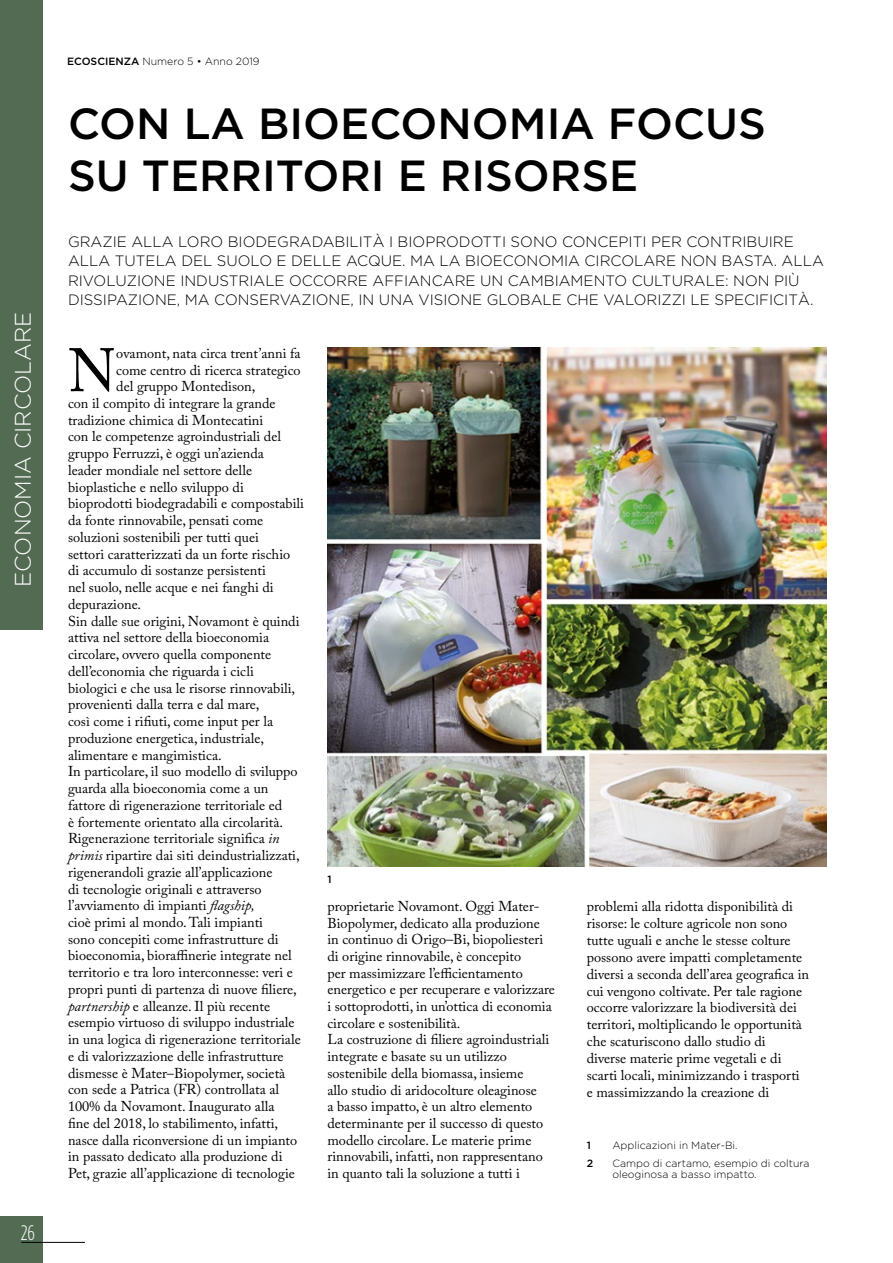
<style>
.page{position:relative;width:893px;height:1263px;background:#fff}
.page>*{position:absolute;margin:0;border:0;box-sizing:border-box;transform-origin:0 0}
.t1{font:60.6px "Adobe Caslon Pro";color:#000}
.t2{font:500 43.5px/52.5px "Gotham HTF";color:#000}
.t3{font:300 22.5px "Gotham HTF";color:#fff}
.t4{font:300 condensed 21px "Gotham HTF";color:#fff}
.t5{font:300 15px/19.5px "Gotham HTF";color:#000}
.t6{font:14.25px/16.6px "Adobe Caslon Pro";color:#000}
.t7{font:300 10.5px/11.2px "Gotham HTF";color:#000}
.t8{font:500 10.5px "Gotham HTF";color:#000}
.s1{font-weight:500}
.s2{font-style:italic}
</style>
<div class="page">
<div style="left:0;top:1216px;width:43px;height:47px;background:#536a53"></div>
<hr style="left:21px;top:1242px;width:64px;height:1px;background:#000">
<div style="left:0;top:0;width:43px;height:629px;background:#536a53"></div>
<img style="left:327px;top:348px;width:500px;height:518px">
<h3 class="t3" style="left:11px;top:587px;width:276px;rotate:-90deg">ECONOMIA CIRCOLARE</h3>
<h3 class="t4" style="left:21px;top:1221px;width:16px">26</h3>
<p class="t7" style="left:67px;top:55px;width:194px"><span class="s1">ECOSCIENZA</span> Numero 5 • Anno 2019</p>
<h2 class="t2" style="left:68px;top:96px;width:699px">CON LA BIOECONOMIA FOCUS<br>SU TERRITORI E RISORSE</h2>
<p class="t5" style="left:68px;top:231px;width:757px">GRAZIE ALLA LORO BIODEGRADABILITÀ I BIOPRODOTTI SONO CONCEPITI PER CONTRIBUIRE ALLA TUTELA DEL SUOLO E DELLE ACQUE. MA LA BIOECONOMIA CIRCOLARE NON BASTA. ALLA RIVOLUZIONE INDUSTRIALE OCCORRE AFFIANCARE UN CAMBIAMENTO CULTURALE: NON PIÙ DISSIPAZIONE, MA CONSERVAZIONE, IN UNA VISIONE GLOBALE CHE VALORIZZI LE SPECIFICITÀ.</p>
<h1 class="t1" style="left:68px;top:335px;width:50px">N</h1>
<p class="t6" style="left:116px;top:345px;width:186px">ovamont, nata circa trent’anni fa</p>
<p class="t6" style="left:116px;top:361px;width:186px">come centro di ricerca strategico</p>
<p class="t6" style="left:116px;top:378px;width:141px">del gruppo Montedison,</p>
<p class="t6" style="left:68px;top:395px;width:209px">con il compito di integrare la grande</p>
<p class="t6" style="left:68px;top:411px;width:197px">tradizione chimica di Montecatini</p>
<p class="t6" style="left:68px;top:428px;width:215px">con le competenze agroindustriali del</p>
<p class="t6" style="left:68px;top:445px;width:197px">gruppo Ferruzzi, è oggi un’azienda</p>
<p class="t6" style="left:68px;top:462px;width:186px">leader mondiale nel settore delle</p>
<p class="t6" style="left:68px;top:478px;width:177px">bioplastiche e nello sviluppo di</p>
<p class="t6" style="left:68px;top:495px;width:237px">bioprodotti biodegradabili e compostabili</p>
<p class="t6" style="left:68px;top:512px;width:197px">da fonte rinnovabile, pensati come</p>
<p class="t6" style="left:68px;top:529px;width:192px">soluzioni sostenibili per tutti quei</p>
<p class="t6" style="left:68px;top:545px;width:224px">settori caratterizzati da un forte rischio</p>
<p class="t6" style="left:68px;top:562px;width:199px">di accumulo di sostanze persistenti</p>
<p class="t6" style="left:68px;top:579px;width:207px">nel suolo, nelle acque e nei fanghi di</p>
<p class="t6" style="left:68px;top:596px;width:75px">depurazione.</p>
<p class="t6" style="left:68px;top:612px;width:233px">Sin dalle sue origini, Novamont è quindi</p>
<p class="t6" style="left:68px;top:629px;width:203px">attiva nel settore della bioeconomia</p>
<p class="t6" style="left:68px;top:646px;width:205px">circolare, ovvero quella componente</p>
<p class="t6" style="left:68px;top:662px;width:187px">dell’economia che riguarda i cicli</p>
<p class="t6" style="left:68px;top:679px;width:229px">biologici e che usa le risorse rinnovabili,</p>
<p class="t6" style="left:68px;top:696px;width:193px">provenienti dalla terra e dal mare,</p>
<p class="t6" style="left:68px;top:713px;width:207px">così come i rifiuti, come input per la</p>
<p class="t6" style="left:68px;top:729px;width:197px">produzione energetica, industriale,</p>
<p class="t6" style="left:68px;top:746px;width:155px">alimentare e mangimistica.</p>
<p class="t6" style="left:68px;top:763px;width:231px">In particolare, il suo modello di sviluppo</p>
<p class="t6" style="left:68px;top:780px;width:202px">guarda alla bioeconomia come a un</p>
<p class="t6" style="left:68px;top:796px;width:216px">fattore di rigenerazione territoriale ed</p>
<p class="t6" style="left:68px;top:813px;width:217px">è fortemente orientato alla circolarità.</p>
<p class="t6" style="left:68px;top:830px;width:213px">Rigenerazione territoriale significa <span class="s2">in</span></p>
<p class="t6" style="left:68px;top:847px;width:233px"><span class="s2">primis</span> ripartire dai siti deindustrializzati,</p>
<p class="t6" style="left:68px;top:863px;width:206px">rigenerandoli grazie all’applicazione</p>
<p class="t6" style="left:68px;top:880px;width:195px">di tecnologie originali e attraverso</p>
<p class="t6" style="left:68px;top:897px;width:188px">l’avviamento di impianti <span class="s2">flagship,</span></p>
<p class="t6" style="left:68px;top:914px;width:197px">cioè primi al mondo. Tali impianti</p>
<p class="t6" style="left:68px;top:930px;width:212px">sono concepiti come infrastrutture di</p>
<p class="t6" style="left:68px;top:947px;width:225px">bioeconomia, bioraffinerie integrate nel</p>
<p class="t6" style="left:68px;top:964px;width:227px">territorio e tra loro interconnesse: veri e</p>
<p class="t6" style="left:68px;top:981px;width:230px">propri punti di partenza di nuove filiere,</p>
<p class="t6" style="left:68px;top:997px;width:204px"><span class="s2">partnership</span> e alleanze. Il più recente</p>
<p class="t6" style="left:68px;top:1014px;width:228px">esempio virtuoso di sviluppo industriale</p>
<p class="t6" style="left:68px;top:1031px;width:234px">in una logica di rigenerazione territoriale</p>
<p class="t6" style="left:68px;top:1048px;width:217px">e di valorizzazione delle infrastrutture</p>
<p class="t6" style="left:68px;top:1064px;width:219px">dismesse è Mater–Biopolymer, società</p>
<p class="t6" style="left:68px;top:1081px;width:213px">con sede a Patrica (FR) controllata al</p>
<p class="t6" style="left:68px;top:1098px;width:208px">100% da Novamont. Inaugurato alla</p>
<p class="t6" style="left:68px;top:1115px;width:212px">fine del 2018, lo stabilimento, infatti,</p>
<p class="t6" style="left:68px;top:1131px;width:231px">nasce dalla riconversione di un impianto</p>
<p class="t6" style="left:68px;top:1148px;width:216px">in passato dedicato alla produzione di</p>
<p class="t6" style="left:68px;top:1165px;width:228px">Pet, grazie all’applicazione di tecnologie</p>
<p class="t8" style="left:327px;top:874px;width:6px">1</p>
<p class="t6" style="left:327px;top:898px;width:229px">proprietarie Novamont. Oggi Mater-Biopolymer, dedicato alla produzione<br>in continuo di Origo–Bi, biopoliesteri di origine rinnovabile, è concepito<br>per massimizzare l’efficientamento energetico e per recuperare e valorizzare i sottoprodotti, in un’ottica di economia circolare e sostenibilità.<br>La costruzione di filiere agroindustriali integrate e basate su un utilizzo sostenibile della biomassa, insieme<br>allo studio di aridocolture oleaginose<br>a basso impatto, è un altro elemento determinante per il successo di questo modello circolare. Le materie prime rinnovabili, infatti, non rappresentano in quanto tali la soluzione a tutti i</p>
<p class="t6" style="left:587px;top:897px;width:224px">problemi alla ridotta disponibilità di risorse: le colture agricole non sono tutte uguali e anche le stesse colture possono avere impatti completamente diversi a seconda dell’area geografica in cui vengono coltivate. Per tale ragione occorre valorizzare la biodiversità dei territori, moltiplicando le opportunità che scaturiscono dallo studio di<br>diverse materie prime vegetali e di scarti locali, minimizzando i trasporti e massimizzando la creazione di</p>
<p class="t8" style="left:587px;top:1139px;width:6px">1</p>
<p class="t7" style="left:612px;top:1139px;width:127px">Applicazioni in Mater-Bi.</p>
<p class="t8" style="left:587px;top:1157px;width:8px">2</p>
<p class="t7" style="left:612px;top:1157px;width:199px">Campo di cartamo, esempio di coltura oleoginosa a basso impatto.</p>
</div>
